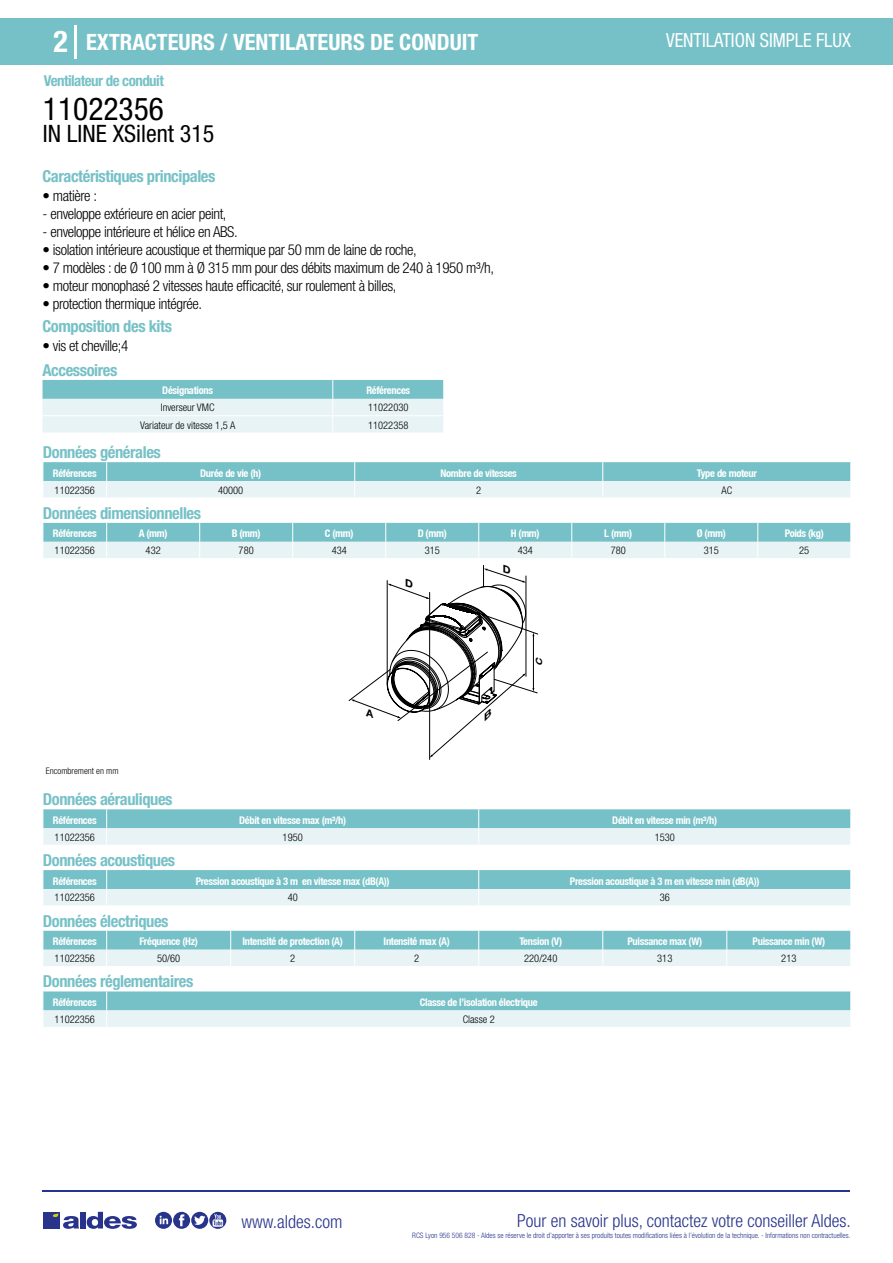
<style>
.page{position:relative;width:893px;height:1263px;background:#fff}
.page>*{position:absolute;margin:0;border:0;box-sizing:border-box;transform-origin:0 0}
.t1{font:condensed 31.5px "Helvetica Neue LT Std";color:#000}
.t2{font:700 condensed 30px "Helvetica Neue LT Std";color:#fff}
.t3{font:condensed 24px "Helvetica Neue LT Std";color:#000}
.t4{font:700 condensed 22.5px "Helvetica Neue LT Std";color:#fff}
.t5{font:condensed 19.5px "Helvetica Neue LT Std";color:#fff;scale:.95 1}
.t6{font:300 condensed 18px "Helvetica Neue";color:#28348b}
.t7{font:700 condensed 16.5px "Helvetica Neue LT Std";letter-spacing:-.025em;color:#76c1c7}
.t8{font:300 condensed 15px "Helvetica Neue LT Std";letter-spacing:-.025em;color:#000}
.t9{font:700 condensed 15px "Helvetica Neue LT Std";letter-spacing:-.035em;color:#76c1c7}
.t10{font:700 condensed 10.5px "Helvetica Neue";letter-spacing:-.03em;color:#fff}
.t11{font:300 condensed 10.5px "Helvetica Neue";color:#000}
.t12{font:300 condensed 9px "Helvetica Neue";color:#000}
.t13{font:italic 700 8.7px "Helvetica Neue LT Pro";color:#000;scale:1.17 1}
.t14{font:300 condensed 7.5px "Helvetica Neue";color:#28348b}
</style>
<div class="page">
<div style="left:0;top:18px;width:893px;height:46px;background:#76c1c7"></div>
<hr style="left:74px;top:25px;width:2px;height:33px;background:#fff">
<hr style="left:43px;top:1190px;width:807px;height:1px;background:#28348b">
<svg style="left:155px;top:1212px;width:71px;height:17px"></svg>
<div style="left:43px;top:1212px;width:17px;height:16px;background:#28348b"></div>
<div style="left:80px;top:1212px;width:6px;height:16px;background:#28348b"></div>
<svg style="left:87px;top:1212px;width:50px;height:17px"></svg>
<svg style="left:53px;top:1213px;width:26px;height:16px"></svg>
<svg style="left:43px;top:380px;width:401px;height:53px;background:#c0e1e5"></svg>
<svg style="left:43px;top:462px;width:808px;height:36px;background:#add9dd"></svg>
<svg style="left:43px;top:523px;width:808px;height:35px;background:#acd8dc"></svg>
<svg style="left:43px;top:809px;width:808px;height:36px;background:#add9dd"></svg>
<svg style="left:43px;top:870px;width:808px;height:35px;background:#aad8dc"></svg>
<svg style="left:43px;top:931px;width:808px;height:35px;background:#acd8dd"></svg>
<svg style="left:43px;top:991px;width:808px;height:36px;background:#add9dd"></svg>
<svg style="left:349px;top:565px;width:189px;height:195px"></svg>
<h2 class="t2" style="left:54px;top:24px;width:16px">2</h2>
<h3 class="t4" style="left:86px;top:28px;width:394px">EXTRACTEURS / VENTILATEURS DE CONDUIT</h3>
<h3 class="t5" style="left:666px;top:29px;width:196px">VENTILATION SIMPLE FLUX</h3>
<h3 class="t9" style="left:44px;top:71px;width:121px">Ventilateur de conduit</h3>
<h1 class="t1" style="left:43px;top:91px;width:122px">11022356</h1>
<h3 class="t3" style="left:43px;top:120px;width:173px">IN LINE XSilent 315</h3>
<h3 class="t7" style="left:43px;top:166px;width:174px">Caractéristiques principales</h3>
<h3 class="t8" style="left:43px;top:187px;width:56px">• matière :</h3>
<h3 class="t8" style="left:43px;top:205px;width:186px">- enveloppe extérieure en acier peint,</h3>
<h3 class="t8" style="left:43px;top:223px;width:197px">- enveloppe intérieure et hélice en ABS.</h3>
<h3 class="t8" style="left:43px;top:241px;width:376px">• isolation intérieure acoustique et thermique par 50 mm de laine de roche,</h3>
<h3 class="t8" style="left:43px;top:259px;width:453px">• 7 modèles : de Ø 100 mm à Ø 315 mm pour des débits maximum de 240 à 1950 m³/h,</h3>
<h3 class="t8" style="left:43px;top:277px;width:355px">• moteur monophasé 2 vitesses haute efficacité, sur roulement à billes,</h3>
<h3 class="t8" style="left:43px;top:295px;width:161px">• protection thermique intégrée.</h3>
<h3 class="t7" style="left:43px;top:316px;width:131px">Composition des kits</h3>
<h3 class="t8" style="left:43px;top:337px;width:87px">• vis et cheville;4</h3>
<h3 class="t7" style="left:43px;top:360px;width:76px">Accessoires</h3>
<p class="t10" style="left:162px;top:384px;width:52px">Désignations</p>
<p class="t10" style="left:366px;top:384px;width:45px">Références</p>
<p class="t11" style="left:161px;top:402px;width:55px">Inverseur VMC</p>
<p class="t11" style="left:368px;top:402px;width:42px">11022030</p>
<p class="t11" style="left:140px;top:419px;width:97px">Variateur de vitesse 1,5 A</p>
<p class="t11" style="left:368px;top:419px;width:42px">11022358</p>
<h3 class="t7" style="left:43px;top:442px;width:119px">Données générales</h3>
<p class="t10" style="left:53px;top:467px;width:45px">Références</p>
<p class="t10" style="left:200px;top:467px;width:62px">Durée de vie (h)</p>
<p class="t10" style="left:441px;top:467px;width:78px">Nombre de vitesses</p>
<p class="t10" style="left:697px;top:467px;width:62px">Type de moteur</p>
<p class="t11" style="left:55px;top:484px;width:42px">11022356</p>
<p class="t11" style="left:218px;top:484px;width:27px">40000</p>
<p class="t11" style="left:476px;top:484px;width:7px">2</p>
<p class="t11" style="left:721px;top:484px;width:12px">AC</p>
<h3 class="t7" style="left:43px;top:503px;width:160px">Données dimensionnelles</h3>
<p class="t10" style="left:53px;top:527px;width:45px">Références</p>
<p class="t10" style="left:139px;top:527px;width:30px">A (mm)</p>
<p class="t10" style="left:232px;top:527px;width:30px">B (mm)</p>
<p class="t10" style="left:325px;top:527px;width:30px">C (mm)</p>
<p class="t10" style="left:418px;top:527px;width:31px">D (mm)</p>
<p class="t10" style="left:511px;top:527px;width:30px">H (mm)</p>
<p class="t10" style="left:604px;top:527px;width:29px">L (mm)</p>
<p class="t10" style="left:697px;top:527px;width:30px">Ø (mm)</p>
<p class="t10" style="left:785px;top:527px;width:41px">Poids (kg)</p>
<p class="t11" style="left:55px;top:544px;width:42px">11022356</p>
<p class="t11" style="left:146px;top:544px;width:17px">432</p>
<p class="t11" style="left:239px;top:544px;width:17px">780</p>
<p class="t11" style="left:332px;top:544px;width:17px">434</p>
<p class="t11" style="left:425px;top:544px;width:17px">315</p>
<p class="t11" style="left:518px;top:544px;width:17px">434</p>
<p class="t11" style="left:611px;top:544px;width:17px">780</p>
<p class="t11" style="left:704px;top:544px;width:17px">315</p>
<p class="t11" style="left:799px;top:544px;width:12px">25</p>
<p class="t13" style="left:534px;top:666px;width:11px;rotate:-90deg">C</p>
<p class="t12" style="left:46px;top:765px;width:74px">Encombrement en mm</p>
<h3 class="t7" style="left:43px;top:789px;width:131px">Données aérauliques</h3>
<p class="t10" style="left:53px;top:814px;width:45px">Références</p>
<p class="t10" style="left:239px;top:814px;width:109px">Débit en vitesse max (m³/h)</p>
<p class="t10" style="left:612px;top:814px;width:107px">Débit en vitesse min (m³/h)</p>
<p class="t11" style="left:55px;top:831px;width:42px">11022356</p>
<p class="t11" style="left:283px;top:831px;width:22px">1950</p>
<p class="t11" style="left:655px;top:831px;width:22px">1530</p>
<h3 class="t7" style="left:43px;top:850px;width:134px">Données acoustiques</h3>
<p class="t10" style="left:53px;top:874px;width:45px">Références</p>
<p class="t10" style="left:196px;top:874px;width:196px">Pression acoustique à 3 m en vitesse max (dB(A))</p>
<p class="t10" style="left:570px;top:874px;width:191px">Pression acoustique à 3 m en vitesse min (dB(A))</p>
<p class="t11" style="left:55px;top:892px;width:42px">11022356</p>
<p class="t11" style="left:288px;top:892px;width:12px">40</p>
<p class="t11" style="left:660px;top:892px;width:12px">36</p>
<h3 class="t7" style="left:43px;top:911px;width:127px">Données électriques</h3>
<p class="t10" style="left:53px;top:935px;width:45px">Références</p>
<p class="t10" style="left:139px;top:935px;width:60px">Fréquence (Hz)</p>
<p class="t10" style="left:243px;top:935px;width:102px">Intensité de protection (A)</p>
<p class="t10" style="left:384px;top:935px;width:68px">Intensité max (A)</p>
<p class="t10" style="left:519px;top:935px;width:44px">Tension (V)</p>
<p class="t10" style="left:627px;top:935px;width:76px">Puissance max (W)</p>
<p class="t10" style="left:753px;top:935px;width:74px">Puissance min (W)</p>
<p class="t11" style="left:55px;top:952px;width:42px">11022356</p>
<p class="t11" style="left:157px;top:952px;width:25px">50/60</p>
<p class="t11" style="left:290px;top:952px;width:7px">2</p>
<p class="t11" style="left:414px;top:952px;width:7px">2</p>
<p class="t11" style="left:524px;top:952px;width:35px">220/240</p>
<p class="t11" style="left:657px;top:952px;width:17px">313</p>
<p class="t11" style="left:781px;top:952px;width:17px">213</p>
<h3 class="t7" style="left:43px;top:971px;width:152px">Données réglementaires</h3>
<p class="t10" style="left:53px;top:996px;width:45px">Références</p>
<p class="t10" style="left:420px;top:996px;width:119px">Classe de l’isolation électrique</p>
<p class="t11" style="left:55px;top:1013px;width:42px">11022356</p>
<p class="t11" style="left:463px;top:1013px;width:34px">Classe 2</p>
<h3 class="t6" style="left:241px;top:1211px;width:102px">www.aldes.com</h3>
<h3 class="t6" style="left:517px;top:1211px;width:335px">Pour en savoir plus, contactez votre conseiller Aldes.</h3>
<p class="t14" style="left:412px;top:1230px;width:440px">RCS Lyon 956 506 828 - Aldes se réserve le droit d’apporter à ses produits toutes modifications liées à l’évolution de la technique. - Informations non contractuelles.</p>
</div>
